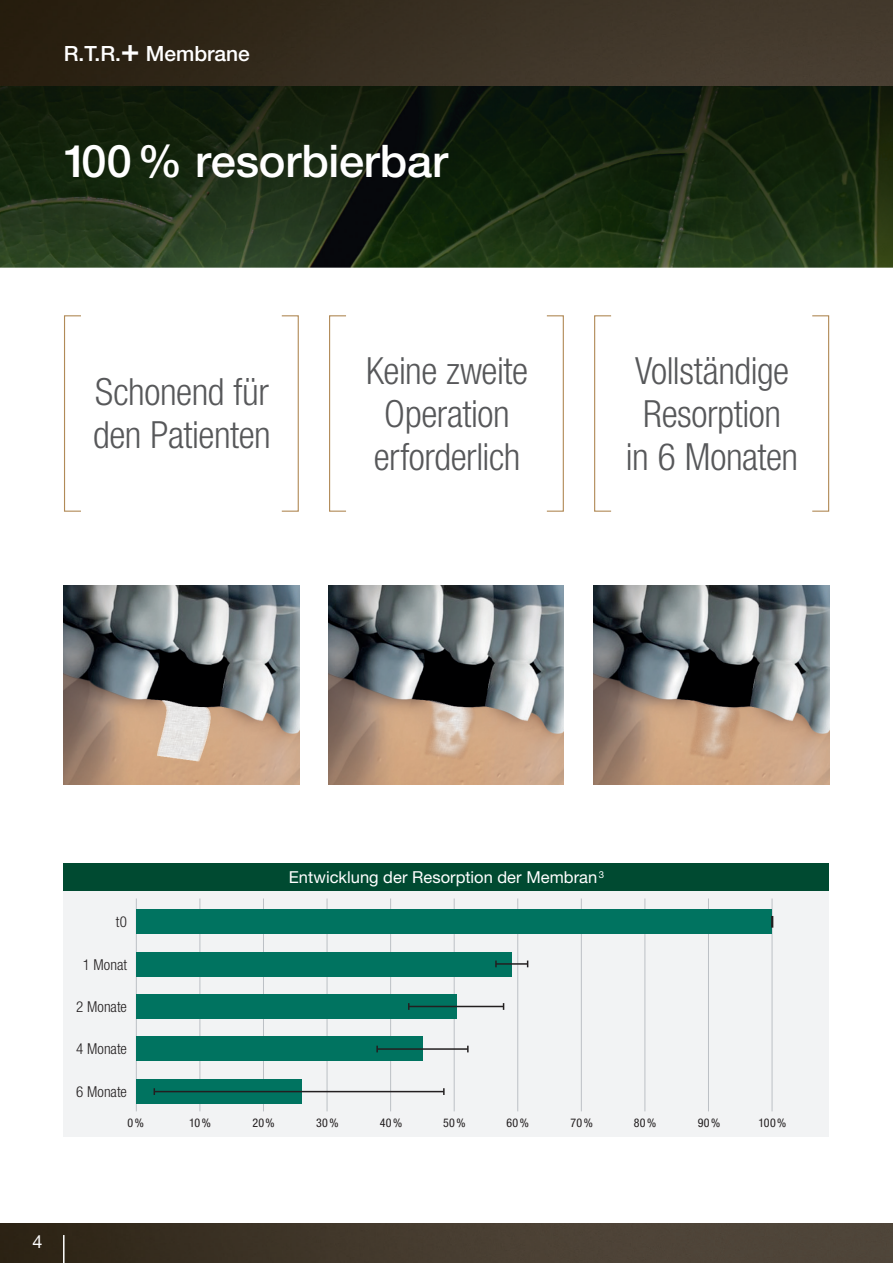
<style>
.page{position:relative;width:893px;height:1263px;background:#fff}
.page>*{position:absolute;margin:0;border:0;box-sizing:border-box;transform-origin:0 0}
.t1{font:500 45px "Helvetica Neue LT Std";letter-spacing:-.005em;color:#fff}
.t2{font:300 condensed 37.5px/43.2px "Helvetica Neue LT Std";letter-spacing:-.01em;color:#57585a}
.t3{font:500 21px "Helvetica Neue LT Std";color:#fff}
.t4{font:18px "Helvetica Neue LT Std";color:#fff}
.t5{font:16.5px "Helvetica Neue LT Std";color:#fff}
.t6{font:300 condensed 15px "Helvetica Neue LT Std";color:#231f20}
.t7{font:condensed 12px "Helvetica Neue LT Std";letter-spacing:.025em;color:#231f20}
.s1{font-size:31.5px}
</style>
<div class="page">
<img style="left:0;top:0;width:893px;height:267px">
<img style="left:0;top:1223px;width:893px;height:40px">
<hr style="left:63px;top:1235px;width:2px;height:28px;background:#fff">
<img style="left:64px;top:585px;width:235px;height:199px">
<img style="left:329px;top:585px;width:235px;height:199px">
<img style="left:594px;top:585px;width:235px;height:199px">
<div style="left:64px;top:315px;width:18px;height:197px;border:1px solid #b18a57"></div>
<div style="left:329px;top:315px;width:18px;height:197px;border:1px solid #b18a57"></div>
<div style="left:594px;top:315px;width:18px;height:197px;border:1px solid #b18a57"></div>
<div style="left:281px;top:315px;width:18px;height:197px;border:1px solid #b18a57"></div>
<div style="left:546px;top:315px;width:18px;height:197px;border:1px solid #b18a57"></div>
<div style="left:812px;top:315px;width:17px;height:197px;border:1px solid #b18a57"></div>
<div style="left:64px;top:891px;width:765px;height:246px;background:#f2f3f4"></div>
<hr style="left:772px;top:898px;width:1px;height:213px;background:#bcc0c5">
<hr style="left:708px;top:898px;width:1px;height:213px;background:#bcc0c5">
<hr style="left:645px;top:898px;width:1px;height:213px;background:#bcc0c5">
<hr style="left:581px;top:898px;width:1px;height:213px;background:#bcc0c5">
<hr style="left:517px;top:898px;width:1px;height:213px;background:#bcc0c5">
<hr style="left:454px;top:898px;width:1px;height:213px;background:#bcc0c5">
<hr style="left:390px;top:898px;width:1px;height:213px;background:#bcc0c5">
<hr style="left:327px;top:898px;width:1px;height:213px;background:#bcc0c5">
<hr style="left:263px;top:898px;width:1px;height:213px;background:#bcc0c5">
<hr style="left:200px;top:898px;width:1px;height:213px;background:#bcc0c5">
<hr style="left:136px;top:898px;width:1px;height:213px;background:#bcc0c5">
<div style="left:136px;top:910px;width:636px;height:24px;background:#007360"></div>
<div style="left:136px;top:994px;width:320px;height:25px;background:#007360"></div>
<div style="left:136px;top:1079px;width:165px;height:24px;background:#007360"></div>
<div style="left:136px;top:1037px;width:286px;height:24px;background:#007360"></div>
<div style="left:136px;top:952px;width:376px;height:24px;background:#007360"></div>
<div style="left:64px;top:863px;width:765px;height:28px;background:#004a31"></div>
<hr style="left:496px;top:963px;width:32px;height:2px;background:#231f20">
<svg style="left:495px;top:960px;width:2px;height:7px"></svg>
<hr style="left:409px;top:1006px;width:95px;height:1px;background:#231f20">
<hr style="left:377px;top:1048px;width:91px;height:2px;background:#231f20">
<hr style="left:154px;top:1091px;width:290px;height:1px;background:#231f20">
<svg style="left:443px;top:1088px;width:2px;height:7px"></svg>
<svg style="left:771px;top:916px;width:2px;height:12px"></svg>
<p class="t3" style="left:64px;top:41px;width:188px">R.T.R.<span class="s1">+</span> Membrane</p>
<p class="t1" style="left:63px;top:134px;width:386px">100 % resorbierbar</p>
<p class="t2" style="left:93px;top:370px;width:179px">Schonend für den Patienten</p>
<p class="t2" style="left:366px;top:349px;width:164px">Keine zweite<br>Operation erforderlich</p>
<p class="t2" style="left:626px;top:349px;width:174px;text-align:center">Vollständige<br>Resorption<br>in 6 Monaten</p>
<p class="t6" style="left:116px;top:913px;width:13px">t0</p>
<p class="t6" style="left:83px;top:956px;width:46px">1 Monat</p>
<p class="t6" style="left:76px;top:998px;width:52px">2 Monate</p>
<p class="t6" style="left:76px;top:1040px;width:52px">4 Monate</p>
<p class="t6" style="left:76px;top:1083px;width:52px">6 Monate</p>
<p class="t5" style="left:289px;top:867px;width:317px">Entwicklung der Resorption der Membran<sup>3</sup></p>
<p class="t7" style="left:128px;top:1116px;width:18px">0 %</p>
<p class="t7" style="left:189px;top:1116px;width:23px">10 %</p>
<p class="t7" style="left:252px;top:1116px;width:24px">20 %</p>
<p class="t7" style="left:316px;top:1116px;width:24px">30 %</p>
<p class="t7" style="left:380px;top:1116px;width:24px">40 %</p>
<p class="t7" style="left:443px;top:1116px;width:24px">50 %</p>
<p class="t7" style="left:506px;top:1116px;width:24px">60 %</p>
<p class="t7" style="left:571px;top:1116px;width:24px">70 %</p>
<p class="t7" style="left:634px;top:1116px;width:24px">80 %</p>
<p class="t7" style="left:698px;top:1116px;width:24px">90 %</p>
<p class="t7" style="left:758px;top:1116px;width:29px">100 %</p>
<p class="t4" style="left:33px;top:1231px;width:12px">4</p>
</div>
